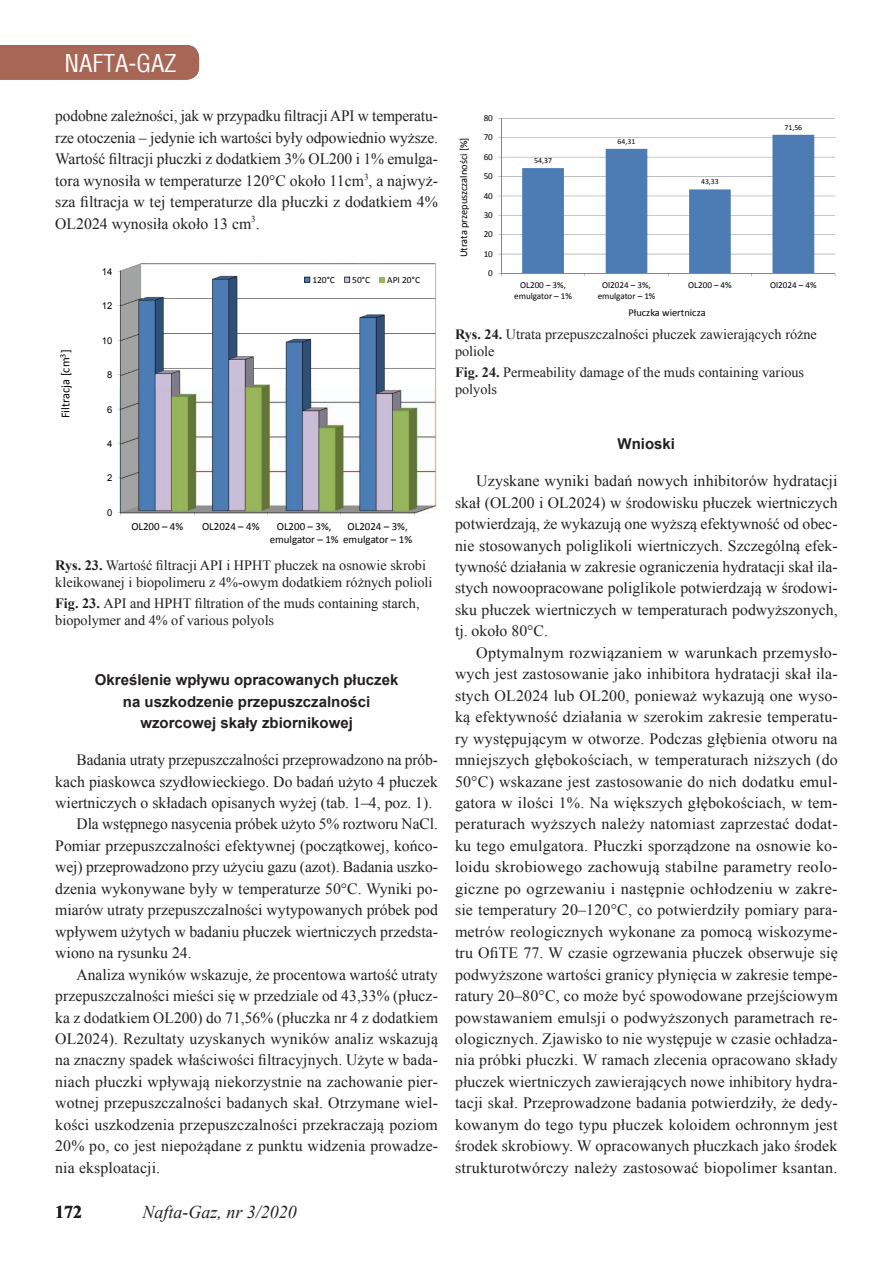
<style>
.page{position:relative;width:893px;height:1263px;background:#fff}
.page>*{position:absolute;margin:0;border:0;box-sizing:border-box;transform-origin:0 0}
.t1{font:24px "Switzerland Condensed";color:#fff}
.t2{font:italic 18px "Times New Roman";color:#231f20}
.t3{font:700 18px "Times New Roman";color:#231f20}
.t4{font:15.75px/21.5px "Times New Roman";color:#231f20;text-align:justify}
.t5{font:700 15px/21.5px "Arial";color:#231f20;text-align:center}
.t6{font:14.25px/17.1px "Times New Roman";color:#231f20}
.t7{font:12.15px "Calibri";letter-spacing:-.005em;color:#000}
.t8{font:10.95px/13.4px "Calibri";letter-spacing:-.005em;color:#000}
.t9{font:10.5px "Calibri";color:#000}
.t10{font:9.45px "Calibri";color:#000}
.t11{font:9.45px "Arial";color:#000}
.t12{font:9.15px/11.1px "Calibri";letter-spacing:-.005em;color:#000;text-align:center}
.t13{font:7.8px "Calibri";letter-spacing:-.005em;color:#000}
.s1{font-weight:700}
</style>
<div class="page">
<div style="left:0;top:45px;width:199px;height:35px;background:#a86655"></div>
<hr style="left:501px;top:254px;width:334px;height:1px;background:#868687">
<hr style="left:501px;top:234px;width:334px;height:1px;background:#868687">
<hr style="left:501px;top:215px;width:334px;height:1px;background:#868687">
<hr style="left:501px;top:196px;width:334px;height:1px;background:#868687">
<hr style="left:501px;top:176px;width:334px;height:1px;background:#868687">
<hr style="left:501px;top:157px;width:334px;height:1px;background:#868687">
<hr style="left:501px;top:138px;width:334px;height:1px;background:#868687">
<hr style="left:501px;top:118px;width:334px;height:1px;background:#868687">
<hr style="left:501px;top:118px;width:1px;height:155px;background:#868687">
<hr style="left:501px;top:273px;width:334px;height:1px;background:#868687">
<svg style="left:522px;top:135px;width:292px;height:141px"></svg>
<img style="left:119px;top:263px;width:318px;height:251px">
<div style="left:295px;top:269px;width:131px;height:21px;background:#fff"></div>
<svg style="left:304px;top:277px;width:6px;height:6px"></svg>
<svg style="left:344px;top:277px;width:6px;height:6px"></svg>
<svg style="left:379px;top:277px;width:6px;height:5px"></svg>
<h1 class="t1" style="left:64px;top:49px;width:114px">NAFTA-GAZ</h1>
<p class="t4" style="left:55px;top:105px;width:384px">podobne zależności, jak w przypadku filtracji API w temperatu&shy;rze otoczenia – jedynie ich wartości były odpowiednio wyższe.<br>Wartość filtracji płuczki z dodatkiem 3% OL200 i 1% emulga&shy;tora wynosiła w temperaturze 120°C około 11cm<sup>3</sup>, a najwyż&shy;sza filtracja w tej temperaturze dla płuczki z dodatkiem 4% OL2024 wynosiła około 13 cm<sup>3</sup>.</p>
<p class="t7" style="left:58px;top:418px;width:70px;rotate:-90deg">Filtracja [cm<sup>3</sup>]</p>
<p class="t11" style="left:102px;top:265px;width:12px">14</p>
<p class="t11" style="left:102px;top:300px;width:12px">12</p>
<p class="t11" style="left:102px;top:334px;width:12px">10</p>
<p class="t11" style="left:107px;top:368px;width:7px">8</p>
<p class="t11" style="left:107px;top:403px;width:7px">6</p>
<p class="t11" style="left:107px;top:437px;width:7px">4</p>
<p class="t11" style="left:107px;top:472px;width:7px">2</p>
<p class="t11" style="left:107px;top:506px;width:7px">0</p>
<p class="t10" style="left:312px;top:273px;width:24px">120°C</p>
<p class="t10" style="left:352px;top:273px;width:20px">50°C</p>
<p class="t10" style="left:387px;top:273px;width:34px">API 20°C</p>
<p class="t8" style="left:131px;top:519px;width:53px">OL200 – 4%</p>
<p class="t8" style="left:202px;top:519px;width:59px">OL2024 – 4%</p>
<p class="t8" style="left:270px;top:519px;width:144px;text-indent:7px">OL200 – 3%,<br>emulgator – 1% emulgator – 1%</p>
<p class="t8" style="left:348px;top:519px;width:62px">OL2024 – 3%,</p>
<p class="t6" style="left:55px;top:556px;width:379px"><span class="s1">Rys. 23.</span> Wartość filtracji API i HPHT płuczek na osnowie skrobi kleikowanej i biopolimeru z 4%-owym dodatkiem różnych polioli</p>
<p class="t6" style="left:55px;top:595px;width:366px"><span class="s1">Fig. 23.</span> API and HPHT filtration of the muds containing starch, biopolymer and 4% of various polyols</p>
<p class="t5" style="left:95px;top:670px;width:305px">Określenie wpływu opracowanych płuczek na uszkodzenie przepuszczalności wzorcowej skały zbiornikowej</p>
<p class="t4" style="left:77px;top:749px;width:363px">Badania utraty przepuszczalności przeprowadzono na prób-</p>
<p class="t4" style="left:55px;top:770px;width:384px">kach piaskowca szydłowieckiego. Do badań użyto 4 płuczek</p>
<p class="t4" style="left:55px;top:792px;width:379px">wiertniczych o składach opisanych wyżej (tab. 1–4, poz. 1).</p>
<p class="t4" style="left:77px;top:813px;width:363px">Dla wstępnego nasycenia próbek użyto 5% roztworu NaCl.</p>
<p class="t4" style="left:55px;top:835px;width:384px">Pomiar przepuszczalności efektywnej (początkowej, końco-</p>
<p class="t4" style="left:55px;top:856px;width:384px">wej) przeprowadzono przy użyciu gazu (azot). Badania uszko-</p>
<p class="t4" style="left:55px;top:877px;width:384px">dzenia wykonywane były w temperaturze 50 C. Wyniki po-</p>
<p class="t4" style="left:55px;top:899px;width:384px">miarów utraty przepuszczalności wytypowanych próbek pod</p>
<p class="t4" style="left:55px;top:920px;width:384px">wpływem użytych w badaniu płuczek wiertniczych przedsta-</p>
<p class="t4" style="left:55px;top:942px;width:138px">wiono na rysunku 24.</p>
<p class="t4" style="left:77px;top:963px;width:363px">Analiza wyników wskazuje, że procentowa wartość utraty</p>
<p class="t4" style="left:55px;top:985px;width:384px">przepuszczalności mieści się w przedziale od 43,33% (płucz-</p>
<p class="t4" style="left:55px;top:1006px;width:384px">ka z dodatkiem OL200) do 71,56% (płuczka nr 4 z dodatkiem</p>
<p class="t4" style="left:55px;top:1028px;width:384px">OL2024). Rezultaty uzyskanych wyników analiz wskazują</p>
<p class="t4" style="left:55px;top:1049px;width:384px">na znaczny spadek właściwości filtracyjnych. Użyte w bada-</p>
<p class="t4" style="left:55px;top:1070px;width:384px">niach płuczki wpływają niekorzystnie na zachowanie pier-</p>
<p class="t4" style="left:55px;top:1092px;width:384px">wotnej przepuszczalności badanych skał. Otrzymane wiel-</p>
<p class="t4" style="left:55px;top:1113px;width:384px">kości uszkodzenia przepuszczalności przekraczają poziom</p>
<p class="t4" style="left:55px;top:1135px;width:384px">20% po, co jest niepożądane z punktu widzenia prowadze-</p>
<p class="t4" style="left:55px;top:1156px;width:106px">nia eksploatacji.</p>
<p class="t3" style="left:55px;top:1199px;width:28px">172</p>
<p class="t2" style="left:142px;top:1200px;width:156px">Nafta-Gaz, nr 3/2020</p>
<p class="t9" style="left:457px;top:257px;width:121px;rotate:-90deg">Utrata przepuszczalności [%]</p>
<p class="t12" style="left:484px;top:113px;width:11px">80</p>
<p class="t12" style="left:484px;top:132px;width:11px">70</p>
<p class="t12" style="left:484px;top:151px;width:11px">60</p>
<p class="t12" style="left:484px;top:171px;width:11px">50</p>
<p class="t12" style="left:484px;top:190px;width:11px">40</p>
<p class="t12" style="left:484px;top:209px;width:11px">30</p>
<p class="t12" style="left:484px;top:229px;width:11px">20</p>
<p class="t12" style="left:484px;top:248px;width:11px">10</p>
<p class="t12" style="left:488px;top:267px;width:6px">0</p>
<p class="t13" style="left:534px;top:156px;width:19px">54,37</p>
<p class="t13" style="left:618px;top:136px;width:19px">64,31</p>
<p class="t13" style="left:701px;top:177px;width:19px">43,33</p>
<p class="t13" style="left:784px;top:122px;width:19px">71,56</p>
<p class="t12" style="left:514px;top:279px;width:59px">OL200 – 3%, emulgator – 1%</p>
<p class="t12" style="left:598px;top:279px;width:59px">Ol2024 – 3%, emulgator – 1%</p>
<p class="t12" style="left:688px;top:279px;width:45px">OL200 – 4%</p>
<p class="t12" style="left:770px;top:279px;width:48px">Ol2024 – 4%</p>
<p class="t9" style="left:628px;top:306px;width:79px">Płuczka wiertnicza</p>
<p class="t6" style="left:455px;top:325px;width:363px"><span class="s1">Rys. 24.</span> Utrata przepuszczalności płuczek zawierających różne poliole</p>
<p class="t6" style="left:455px;top:364px;width:351px"><span class="s1">Fig. 24.</span> Permeability damage of the muds containing various polyols</p>
<p class="t5" style="left:618px;top:434px;width:59px">Wnioski</p>
<p class="t4" style="left:455px;top:470px;width:384px;text-indent:21px">Uzyskane wyniki badań nowych inhibitorów hydratacji skał (OL200 i OL2024) w środowisku płuczek wiertniczych potwierdzają, że wykazują one wyższą efektywność od obec&shy;nie stosowanych poliglikoli wiertniczych. Szczególną efek&shy;tywność działania w zakresie ograniczenia hydratacji skał ila&shy;stych nowoopracowane poliglikole potwierdzają w środowi&shy;sku płuczek wiertniczych w temperaturach podwyższonych, tj. około 80°C.</p>
<p class="t4" style="left:455px;top:641px;width:384px;text-indent:21px">Optymalnym rozwiązaniem w warunkach przemysło&shy;wych jest zastosowanie jako inhibitora hydratacji skał ila&shy;stych OL2024 lub OL200, ponieważ wykazują one wyso&shy;ką efektywność działania w szerokim zakresie temperatu&shy;ry występującym w otworze. Podczas głębienia otworu na mniejszych głębokościach, w temperaturach niższych (do 50°C) wskazane jest zastosowanie do nich dodatku emul&shy;gatora w ilości 1%. Na większych głębokościach, w tem&shy;peraturach wyższych należy natomiast zaprzestać dodat&shy;ku tego emulgatora. Płuczki sporządzone na osnowie ko&shy;loidu skrobiowego zachowują stabilne parametry reolo&shy;giczne po ogrzewaniu i następnie ochłodzeniu w zakre&shy;sie temperatury 20–120°C, co potwierdziły pomiary para&shy;metrów reologicznych wykonane za pomocą wiskozyme&shy;tru OfiTE 77. W czasie ogrzewania płuczek obserwuje się podwyższone wartości granicy płynięcia w zakresie tempe&shy;ratury 20–80°C, co może być spowodowane przejściowym powstawaniem emulsji o podwyższonych parametrach re&shy;ologicznych. Zjawisko to nie występuje w czasie ochładza&shy;nia próbki płuczki. W ramach zlecenia opracowano składy płuczek wiertniczych zawierających nowe inhibitory hydra&shy;tacji skał. Przeprowadzone badania potwierdziły, że dedy&shy;kowanym do tego typu płuczek koloidem ochronnym jest środek skrobiowy. W opracowanych płuczkach jako środek strukturotwórczy należy zastosować biopolimer ksantan.</p>
</div>
